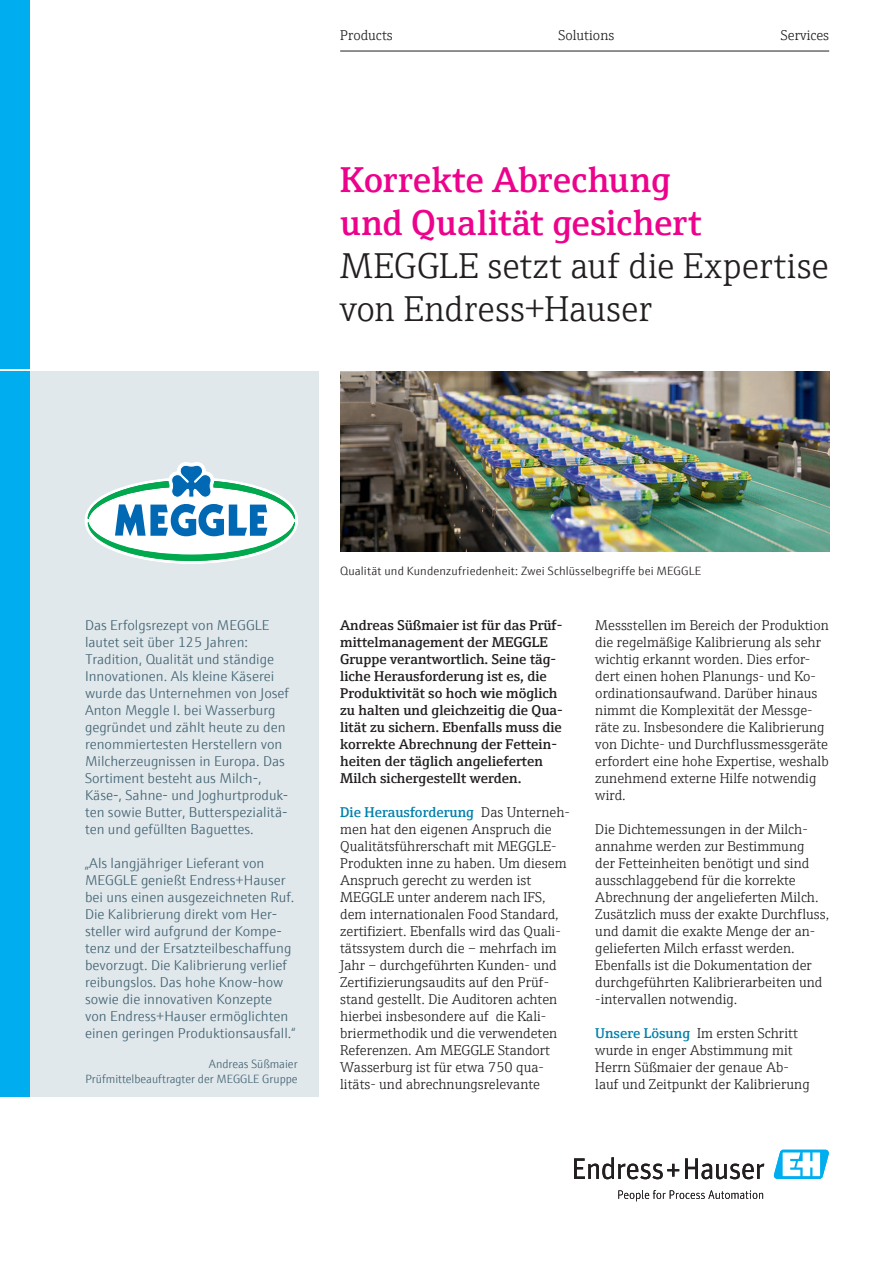
<style>
.page{position:relative;width:893px;height:1263px;background:#fff}
.page>*{position:absolute;margin:0;border:0;box-sizing:border-box;transform-origin:0 0}
.Title_Subhead{font:300 36px/43.2px "E+H Serif";letter-spacing:.005em;color:#231f20}
.Title_Headline{font:600 36px/43.2px "E+H Serif";color:#ed028c}
.Copy_Accent__Strg_Sh{font:300 14.25px/17px "E+H Serif";color:#231f20}
.Infobox_Default{font:300 14.25px/17px "E+H Sans";color:#446472}
.Copy_Accent__Strg_Sh-2{font:600 14.25px/17px "E+H Serif";color:#231f20}
.Title_Topline{font:300 14.25px "E+H Serif";color:#231f20}
.Legend{font:300 12px "E+H Sans";letter-spacing:.01em;color:#231f20}
.Author{font:300 12px/15px "E+H Sans";color:#446472;text-align:right}
.s1{font-weight:600;color:#0081ad}
</style>
<div class="page">
<hr style="left:340px;top:51px;width:489px;height:1px;background:#231f20">
<div style="left:0;top:0;width:30px;height:369px;background:#00aeef"></div>
<svg style="left:574px;top:1157px;width:105px;height:22px"></svg>
<svg style="left:685px;top:1158px;width:79px;height:21px"></svg>
<svg style="left:618px;top:1190px;width:145px;height:11px"></svg>
<svg style="left:773px;top:1150px;width:56px;height:29px"></svg>
<div style="left:30px;top:371px;width:289px;height:725px;background:#e0e8ec"></div>
<svg style="left:85px;top:462px;width:213px;height:102px"></svg>
<img style="left:340px;top:371px;width:489px;height:181px">
<div style="left:0;top:371px;width:30px;height:725px;background:#00aeef"></div>
<p class="Title_Topline" style="left:340px;top:24px;width:54px">Products</p>
<p class="Title_Topline" style="left:558px;top:24px;width:57px">Solutions</p>
<p class="Title_Topline" style="left:781px;top:24px;width:50px">Services</p>
<p class="Title_Headline" style="left:340px;top:155px;width:363px">Korrekte Abrechung und Qualität gesichert</p>
<p class="Title_Subhead" style="left:340px;top:242px;width:490px">MEGGLE setzt auf die Expertise von Endress+Hauser</p>
<p class="Infobox_Default" style="left:85px;top:615px;width:206px">Das Erfolgsrezept von MEGGLE lautet seit über 125 Jahren:<br>Tradition, Qualität und ständige<br>Innovationen. Als kleine Käserei wurde das Unternehmen von Josef<br>Anton Meggle I. bei Wasserburg gegründet und zählt heute zu den renommiertesten Herstellern von<br>Milcherzeugnissen in Europa. Das<br>Sortiment besteht aus Milch-,<br>Käse-, Sahne- und Joghurtproduk&shy;ten sowie Butter, Butterspezialitä&shy;ten und gefüllten Baguettes.</p>
<p class="Infobox_Default" style="left:85px;top:853px;width:212px">„Als langjähriger Lieferant von MEGGLE genießt Endress+Hauser bei uns einen ausgezeichneten Ruf.<br>Die Kalibrierung direkt vom Her&shy;steller wird aufgrund der Kompe&shy;tenz und der Ersatzteilbeschaffung bevorzugt. Die Kalibrierung verlief reibungslos. Das hohe Know-how sowie die innovativen Konzepte von Endress+Hauser ermöglichten einen geringen Produktionsausfall.“</p>
<p class="Author" style="left:85px;top:1055px;width:214px">Andreas Süßmaier<br>Prüfmittelbeauftragter der MEGGLE Gruppe</p>
<p class="Legend" style="left:340px;top:562px;width:363px">Qualität und Kundenzufriedenheit: Zwei Schlüsselbegriffe bei MEGGLE</p>
<p class="Copy_Accent__Strg_Sh-2" style="left:340px;top:615px;width:224px">Andreas Süßmaier ist für das Prüf&shy;mittelmanagement der MEGGLE Gruppe verantwortlich. Seine täg&shy;liche Herausforderung ist es, die Produktivität so hoch wie möglich zu halten und gleichzeitig die Qua&shy;lität zu sichern. Ebenfalls muss die korrekte Abrechnung der Fettein&shy;heiten der täglich angelieferten Milch sichergestellt werden.</p>
<p class="Copy_Accent__Strg_Sh" style="left:340px;top:802px;width:231px"><span class="s1">Die Herausforderung</span> Das Unterneh&shy;men hat den eigenen Anspruch die Qualitätsführerschaft mit MEGGLE-Produkten inne zu haben. Um diesem Anspruch gerecht zu werden ist MEGGLE unter anderem nach IFS, dem internationalen Food Standard, zertifiziert. Ebenfalls wird das Quali&shy;tätssystem durch die – mehrfach im Jahr – durchgeführten Kunden- und Zertifizierungsaudits auf den Prüf&shy;stand gestellt. Die Auditoren achten hierbei insbesondere auf die Kali&shy;briermethodik und die verwendeten Referenzen. Am MEGGLE Standort Wasserburg ist für etwa 750 qua&shy;litäts- und abrechnungsrelevante</p>
<p class="Copy_Accent__Strg_Sh" style="left:595px;top:615px;width:235px">Messstellen im Bereich der Produktion die regelmäßige Kalibrierung als sehr wichtig erkannt worden. Dies erfor&shy;dert einen hohen Planungs- und Ko&shy;ordinationsaufwand. Darüber hinaus nimmt die Komplexität der Messge&shy;räte zu. Insbesondere die Kalibrierung von Dichte- und Durchflussmessgeräte erfordert eine hohe Expertise, weshalb zunehmend externe Hilfe notwendig wird.</p>
<p class="Copy_Accent__Strg_Sh" style="left:595px;top:819px;width:235px">Die Dichtemessungen in der Milch&shy;annahme werden zur Bestimmung<br>der Fetteinheiten benötigt und sind ausschlaggebend für die korrekte Abrechnung der angelieferten Milch.<br>Zusätzlich muss der exakte Durchfluss, und damit die exakte Menge der an&shy;gelieferten Milch erfasst werden.</p>
<p class="Copy_Accent__Strg_Sh" style="left:595px;top:955px;width:229px">Ebenfalls ist die Dokumentation der durchgeführten Kalibrierarbeiten und -intervallen notwendig.</p>
<p class="Copy_Accent__Strg_Sh" style="left:595px;top:1023px;width:216px"><span class="s1">Unsere Lösung</span> Im ersten Schritt wurde in enger Abstimmung mit<br>Herrn Süßmaier der genaue Ab&shy;lauf und Zeitpunkt der Kalibrierung</p>
</div>
